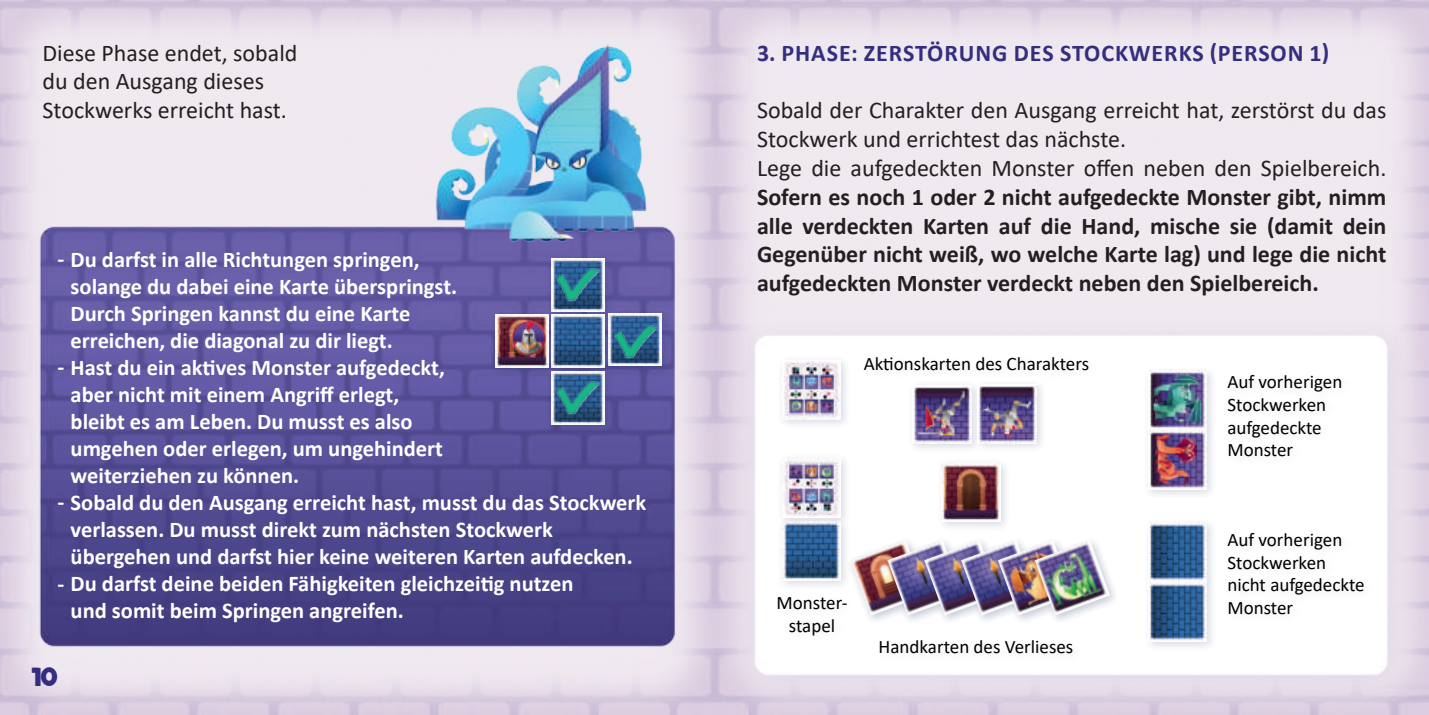
<style>
.page{position:relative;width:1429px;height:715px;background:#fff}
.page>*{position:absolute;margin:0;border:0;box-sizing:border-box;transform-origin:0 0}
.t1{font:24px/28.8px "Calibri";color:#231f20}
.t2{font:700 24px/28.8px "Calibri";color:#231f20;text-align:justify}
.t3{font:700 24px "Calibri";letter-spacing:.04em;color:#352e80}
.t4{font:700 24px "Riffic Free";color:#352e80}
.t5{font:700 22.5px/27px "Calibri";color:#fff}
.t6{font:18.9px/22.8px "Calibri";color:#000001}
</style>
<div class="page">
<img style="left:19px;top:128px;width:678px;height:529px">
<img style="left:725px;top:294px;width:702px;height:420px">
<div style="left:490px;top:254px;width:180px;height:178px;background:#2d3e71;opacity:.1"></div>
<div style="left:547px;top:254px;width:67px;height:66px;background:#2d3e71;opacity:.1"></div>
<div style="left:603px;top:309px;width:67px;height:66px;background:#2d3e71;opacity:.1"></div>
<div style="left:490px;top:311px;width:67px;height:66px;background:#2d3e71;opacity:.1"></div>
<img style="left:495px;top:315px;width:52px;height:53px">
<div style="left:547px;top:311px;width:67px;height:66px;background:#2d3e71;opacity:.1"></div>
<div style="left:547px;top:367px;width:67px;height:66px;background:#2d3e71;opacity:.1"></div>
<div style="left:552px;top:264px;width:113px;height:159px;background:#2d3e71;opacity:.1"></div>
<div style="left:609px;top:321px;width:56px;height:46px;background:#2d3e71;opacity:.1"></div>
<img style="left:610px;top:316px;width:51px;height:51px">
<div style="left:552px;top:264px;width:55px;height:45px;background:#2d3e71;opacity:.1"></div>
<img style="left:552px;top:282px;width:52px;height:27px">
<div style="left:552px;top:377px;width:55px;height:46px;background:#2d3e71;opacity:.1"></div>
<img style="left:552px;top:371px;width:52px;height:51px">
<div style="left:1222px;top:369px;width:131px;height:98px;background:#fdfdfd"></div>
<div style="left:1142px;top:365px;width:75px;height:286px;background:#fff"></div>
<div style="left:1142px;top:365px;width:75px;height:75px;background:#2d3e71;opacity:.1"></div>
<img style="left:1148px;top:371px;width:59px;height:54px">
<div style="left:1142px;top:425px;width:75px;height:74px;background:#2d3e71;opacity:.1"></div>
<div style="left:1143px;top:517px;width:74px;height:74px;background:#2d3e71;opacity:.1"></div>
<img style="left:1148px;top:522px;width:59px;height:55px">
<div style="left:1143px;top:577px;width:74px;height:74px;background:#2d3e71;opacity:.1"></div>
<div style="left:1222px;top:527px;width:153px;height:98px;background:#fdfdfd"></div>
<div style="left:777px;top:355px;width:343px;height:270px;background:#fff"></div>
<div style="left:907px;top:379px;width:74px;height:75px;background:#2d3e71;opacity:.1"></div>
<img style="left:912px;top:385px;width:59px;height:58px">
<div style="left:972px;top:378px;width:75px;height:75px;background:#2d3e71;opacity:.1"></div>
<img style="left:978px;top:384px;width:58px;height:59px">
<div style="left:777px;top:355px;width:74px;height:75px;background:#2d3e71;opacity:.1"></div>
<img style="left:782px;top:360px;width:59px;height:59px">
<div style="left:777px;top:516px;width:74px;height:74px;background:#2d3e71;opacity:.1"></div>
<img style="left:782px;top:527px;width:59px;height:52px">
<div style="left:846px;top:535px;width:90px;height:90px;background:#2d3e71;opacity:.1"></div>
<img style="left:850px;top:540px;width:33px;height:75px">
<div style="left:883px;top:535px;width:90px;height:90px;background:#2d3e71;opacity:.1"></div>
<img style="left:887px;top:540px;width:33px;height:75px">
<div style="left:920px;top:535px;width:89px;height:90px;background:#2d3e71;opacity:.1"></div>
<img style="left:924px;top:540px;width:33px;height:75px">
<div style="left:957px;top:535px;width:89px;height:90px;background:#2d3e71;opacity:.1"></div>
<img style="left:961px;top:540px;width:32px;height:75px">
<div style="left:993px;top:535px;width:90px;height:90px;background:#2d3e71;opacity:.1"></div>
<div style="left:1030px;top:535px;width:90px;height:90px;background:#2d3e71;opacity:.1"></div>
<div style="left:936px;top:457px;width:75px;height:75px;background:#2d3e71;opacity:.1"></div>
<img style="left:942px;top:463px;width:58px;height:58px">
<div style="left:777px;top:452px;width:74px;height:75px;background:#2d3e71;opacity:.1"></div>
<img style="left:782px;top:458px;width:59px;height:59px">
<div style="left:858px;top:351px;width:242px;height:30px;background:#fdfdfd"></div>
<div style="left:874px;top:634px;width:210px;height:30px;background:#fdfdfd"></div>
<div style="left:772px;top:591px;width:86px;height:55px;background:#fefefe"></div>
<img style="left:505px;top:316px;width:44px;height:42px">
<img style="left:399px;top:0;width:286px;height:282px">
<p class="t1" style="left:43px;top:38px;width:256px">Diese Phase endet, sobald du den Ausgang dieses<br>Stockwerks erreicht hast.</p>
<p class="t5" style="left:71px;top:245px;width:388px;text-indent:-13px">- Du darfst in alle Richtungen springen, solange du dabei eine Karte überspringst.<br>Durch Springen kannst du eine Karte erreichen, die diagonal zu dir liegt.</p>
<p class="t5" style="left:71px;top:353px;width:376px;text-indent:-13px">- Hast du ein aktives Monster aufgedeckt, aber nicht mit einem Angriff erlegt, bleibt es am Leben. Du musst es also umgehen oder erlegen, um ungehindert weiterziehen zu können.</p>
<p class="t5" style="left:71px;top:488px;width:577px;text-indent:-13px">- Sobald du den Ausgang erreicht hast, musst du das Stockwerk verlassen. Du musst direkt zum nächsten Stockwerk übergehen und darfst hier keine weiteren Karten aufdecken.</p>
<p class="t5" style="left:71px;top:569px;width:504px;text-indent:-13px">- Du darfst deine beiden Fähigkeiten gleichzeitig nutzen und somit beim Springen angreifen.</p>
<p class="t4" style="left:32px;top:662px;width:27px">10</p>
<p class="t3" style="left:757px;top:36px;width:574px">3. PHASE: ZERSTÖRUNG DES STOCKWERKS (PERSON 1)</p>
<p class="t1" style="left:757px;top:95px;width:631px">Sobald der Charakter den Ausgang erreicht hat, zerstörst du das<br>Stockwerk und errichtest das nächste.<br>Lege die aufgedeckten Monster offen neben den Spielbereich.</p>
<p class="t2" style="left:757px;top:182px;width:631px">Sofern es noch 1 oder 2 nicht aufgedeckte Monster gibt, nimm alle verdeckten Karten auf die Hand, mische sie (damit dein Gegenüber nicht weiß, wo welche Karte lag) und lege die nicht aufgedeckten Monster verdeckt neben den Spielbereich.</p>
<p class="t6" style="left:863px;top:351px;width:227px">Aktionskarten des Charakters</p>
<p class="t6" style="left:776px;top:591px;width:71px;text-align:center">Monster&shy;stapel</p>
<p class="t6" style="left:878px;top:634px;width:196px">Handkarten des Verlieses</p>
<p class="t6" style="left:1227px;top:369px;width:116px">Auf vorherigen<br>Stockwerken aufgedeckte<br>Monster</p>
<p class="t6" style="left:1227px;top:527px;width:139px">Auf vorherigen<br>Stockwerken nicht aufgedeckte<br>Monster</p>
</div>
